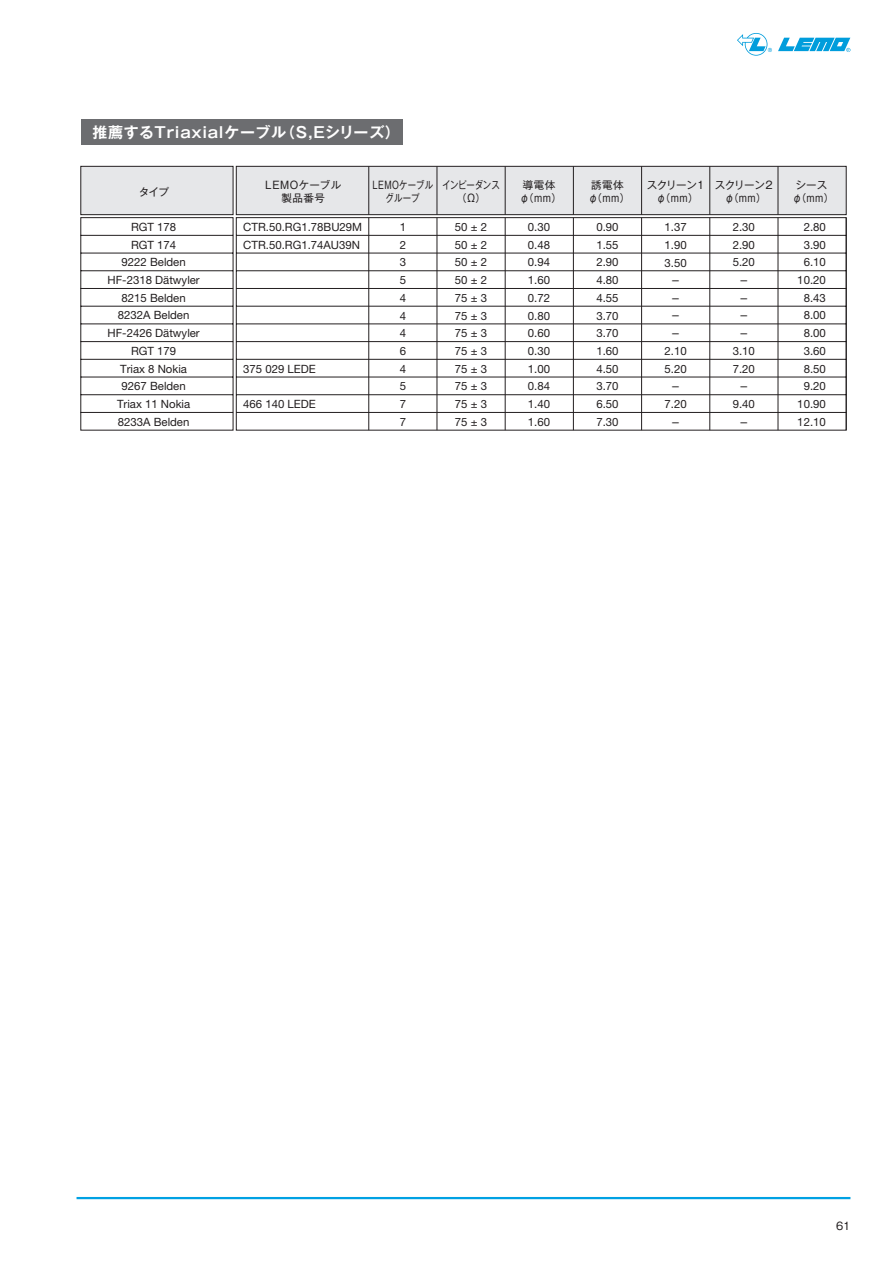
<style>
.page{position:relative;width:893px;height:1263px;background:#fff}
.page>*{position:absolute;margin:0;border:0;box-sizing:border-box;transform-origin:0 0}
.t1{font:15px "Gothic MB101 Pro De Bold 90 pv RKSJ H";letter-spacing:.05em;color:#fff}
.t2{font:11.4px/17.7px "Helvetica Neue";color:#231f20;text-align:center}
.t3{font:10.5px/13.5px "Gothic MB101 Pro Regular 90 pv RKSJ H";letter-spacing:.03em;color:#231f20}
.t4{font:10.5px/13.5px "Gothic MB101 Pro Regular 90 pv RKSJ H";letter-spacing:-.03em;color:#231f20;text-align:center}
.t5{font:10.5px/13.5px "Gothic MB101 Pro Regular 90 pv RKSJ H";letter-spacing:.05em;color:#231f20;text-align:center}
.t6{font:10.5px/13.5px "Gothic MB101 Pro Regular 90 pv RKSJ H";letter-spacing:.03em;color:#231f20;text-align:center;scale:.8 1}
.t7{font:10.5px/13.5px "Gothic MB101 Pro Regular 90 pv RKSJ H";letter-spacing:-.03em;color:#231f20;text-align:center;scale:.8 1}
.t8{font:10.5px "Gothic MB101 Pro";color:#231f20}
</style>
<div class="page">
<hr style="left:77px;top:1197px;width:773px;height:2px;background:#00a1e3">
<svg style="left:778px;top:38px;width:72px;height:14px"></svg>
<svg style="left:737px;top:33px;width:35px;height:23px"></svg>
<div style="left:81px;top:119px;width:321px;height:25px;background:#6c6d70"></div>
<svg style="left:80px;top:166px;width:767px;height:264px"></svg>
<hr style="left:368px;top:218px;width:1px;height:212px;background:#231f20">
<hr style="left:437px;top:218px;width:1px;height:212px;background:#231f20">
<hr style="left:505px;top:218px;width:1px;height:212px;background:#231f20">
<hr style="left:573px;top:218px;width:1px;height:212px;background:#231f20">
<hr style="left:641px;top:218px;width:1px;height:212px;background:#231f20">
<hr style="left:709px;top:218px;width:1px;height:212px;background:#231f20">
<hr style="left:778px;top:218px;width:1px;height:212px;background:#231f20">
<hr style="left:846px;top:218px;width:1px;height:212px;background:#231f20">
<h1 class="t1" style="left:92px;top:120px;width:309px">推薦するTriaxialケーブル（S,Eシリーズ）</h1>
<p class="t5" style="left:265px;top:176px;width:78px">LEMOケーブル製品番号</p>
<p class="t6" style="left:372px;top:176px;width:78px">LEMOケーブルグループ</p>
<p class="t7" style="left:442px;top:176px;width:73px">インピーダンス（Ω）</p>
<p class="t3" style="left:520px;top:176px;width:43px">導電体φ（mm）</p>
<p class="t3" style="left:588px;top:176px;width:43px">誘電体φ（mm）</p>
<p class="t4" style="left:647px;top:176px;width:59px">スクリーン1 φ（mm）</p>
<p class="t4" style="left:715px;top:176px;width:59px">スクリーン2 φ（mm）</p>
<p class="t3" style="left:792px;top:176px;width:43px">シースφ（mm）</p>
<p class="t3" style="left:139px;top:184px;width:32px">タイプ</p>
<p class="t2" style="left:108px;top:218px;width:94px">RGT 178<br>RGT 174<br>9222 Belden<br>HF-2318 Dätwyler<br>8215 Belden<br>8232A Belden<br>HF-2426 Dätwyler<br>RGT 179<br>Triax 8 Nokia<br>9267 Belden<br>Triax 11 Nokia<br>8233A Belden</p>
<p class="t2" style="left:528px;top:218px;width:24px;text-align:justify">0.30<br>0.48<br>0.94<br>1.60<br>0.72<br>0.80<br>0.60<br>0.30<br>1.00<br>0.84<br>1.40<br>1.60</p>
<p class="t2" style="left:596px;top:218px;width:24px;text-align:justify">0.90<br>1.55<br>2.90<br>4.80<br>4.55<br>3.70<br>3.70<br>1.60<br>4.50<br>3.70<br>6.50<br>7.30</p>
<p class="t2" style="left:665px;top:218px;width:24px">1.37<br>1.90<br>3.50 -<br>-<br>-<br>-<br>2.10<br>5.20 -<br>7.20 -</p>
<p class="t2" style="left:797px;top:218px;width:30px">2.80<br>3.90<br>6.10<br>10.20<br>8.43<br>8.00<br>8.00<br>3.60<br>8.50<br>9.20<br>10.90<br>12.10</p>
<p class="t2" style="left:243px;top:218px;width:120px;text-align:left">CTR.50.RG1.78BU29M<br>CTR.50.RG1.74AU39N</p>
<p class="t2" style="left:733px;top:218px;width:24px">2.30<br>2.90<br>5.20 -<br>-<br>-<br>-<br>3.10<br>7.20 -<br>9.40 -</p>
<p class="t2" style="left:455px;top:218px;width:34px;text-align:justify">50 ± 2<br>50 ± 2<br>50 ± 2<br>50 ± 2<br>75 ± 3<br>75 ± 3<br>75 ± 3<br>75 ± 3<br>75 ± 3<br>75 ± 3<br>75 ± 3<br>75 ± 3</p>
<p class="t2" style="left:400px;top:218px;width:8px;text-align:justify">1<br>2<br>3<br>5<br>4<br>4<br>4<br>6<br>4<br>5<br>7<br>7</p>
<p class="t2" style="left:243px;top:360px;width:74px">375 029 LEDE</p>
<p class="t2" style="left:243px;top:395px;width:74px">466 140 LEDE</p>
<p class="t8" style="left:836px;top:1217px;width:16px">61</p>
</div>
